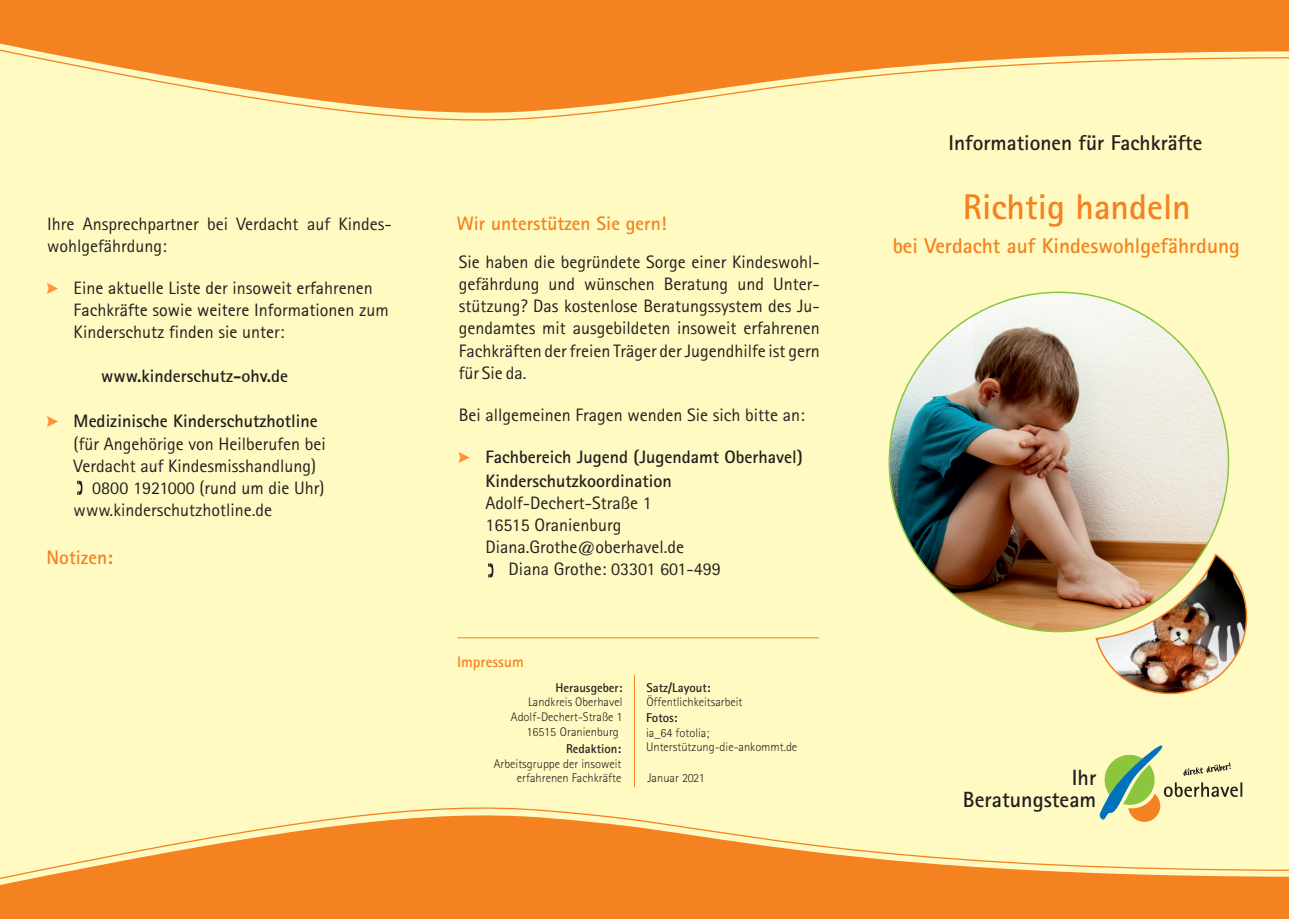
<style>
.page{position:relative;width:1289px;height:919px;background:#fff}
.page>*{position:absolute;margin:0;border:0;box-sizing:border-box;transform-origin:0 0}
.t1{font:700 35.7px "Rotis Sans Serif";color:#f58220}
.t2{font:700 22.05px/21.9px "Rotis Sans Serif";color:#231f20;text-align:right}
.t3{font:700 21.45px "Rotis Sans Serif";color:#f58220}
.t4{font:700 21.45px "Rotis Sans Serif";color:#231f20}
.t5{font:700 19.5px "Rotis Sans Serif";color:#f58220}
.t6{font:18px/22px "Rotis Sans Serif";color:#231f20}
.t7{font:18px/22px "Rotis Sans Serif 55";color:#231f20}
.t8{font:700 18px/23.2px "Rotis Sans Serif";color:#231f20}
.t9{font:18px "Rotis Sans Serif Bold 65";color:#231f20}
.t10{font:700 15.45px "Rotis Sans Serif";color:#f58220}
.t11{font:700 12.75px "Rotis Sans Serif";color:#231f20}
.t12{font:300 12.45px/14.9px "Rotis Sans Serif";color:#231f20;text-align:right}
</style>
<div class="page">
<div style="left:0;top:0;width:1288px;height:917px;background:#fffac1"></div>
<div style="left:0;top:0;width:1288px;height:47px;background:#f58220"></div>
<div style="left:0;top:881px;width:1288px;height:37px;background:#f58220"></div>
<svg style="left:1104px;top:745px;width:138px;height:56px"></svg>
<img style="left:889px;top:292px;width:339px;height:339px;border-radius:50%">
<hr style="left:457px;top:637px;width:362px;height:1px;background:#f58220">
<svg style="left:0;top:47px;width:1288px;height:74px"></svg>
<svg style="left:0;top:801px;width:1288px;height:80px"></svg>
<img style="left:1094px;top:552px;width:154px;height:143px">
<svg style="left:77px;top:480px;width:5px;height:15px"></svg>
<svg style="left:488px;top:563px;width:5px;height:14px"></svg>
<hr style="left:634px;top:675px;width:1px;height:112px;background:#f58220">
<p class="t6" style="left:47px;top:214px;width:346px">Ihre Ansprechpartner bei Verdacht auf Kindes&shy;wohlgefährdung:</p>
<p class="t5" style="left:457px;top:216px;width:211px">Wir unterstützen Sie gern!</p>
<p class="t6" style="left:459px;top:252px;width:362px;text-align:justify">Sie haben die begründete Sorge einer Kindeswohl&shy;gefährdung und wünschen Beratung und Unter&shy;stützung? Das kostenlose Beratungssystem des Ju&shy;gendamtes mit ausgebildeten insoweit erfahrenen Fachkräften der freien Träger der Jugendhilfe ist gern für Sie da.</p>
<p class="t7" style="left:74px;top:278px;width:316px">Eine aktuelle Liste der insoweit erfahrenen<br>Fachkräfte sowie weitere Informationen zum<br>Kinderschutz finden sie unter:</p>
<p class="t9" style="left:101px;top:368px;width:188px">www.kinderschutz-ohv.de</p>
<p class="t8" style="left:74px;top:411px;width:245px">Medizinische Kinderschutzhotline</p>
<p class="t6" style="left:74px;top:434px;width:253px">(für Angehörige von Heilberufen bei</p>
<p class="t6" style="left:74px;top:456px;width:244px">Verdacht auf Kindesmisshandlung)</p>
<p class="t6" style="left:92px;top:478px;width:233px">0800 1921000 (rund um die Uhr)</p>
<p class="t6" style="left:74px;top:500px;width:200px">www.kinderschutzhotline.de</p>
<p class="t6" style="left:459px;top:405px;width:347px">Bei allgemeinen Fragen wenden Sie sich bitte an:</p>
<p class="t8" style="left:485px;top:447px;width:319px">Fachbereich Jugend (Jugendamt Oberhavel)<br>Kinderschutzkoordination</p>
<p class="t6" style="left:485px;top:493px;width:168px">Adolf-Dechert-Straße 1</p>
<p class="t6" style="left:485px;top:515px;width:137px">16515 Oranienburg</p>
<p class="t6" style="left:485px;top:537px;width:200px">Diana.Grothe@oberhavel.de</p>
<p class="t6" style="left:508px;top:559px;width:213px">Diana Grothe: 03301 601-499</p>
<p class="t5" style="left:47px;top:550px;width:68px">Notizen:</p>
<p class="t10" style="left:457px;top:655px;width:68px">Impressum</p>
<p class="t11" style="left:555px;top:682px;width:69px">Herausgeber:</p>
<p class="t12" style="left:511px;top:695px;width:113px">Landkreis Oberhavel<br>Adolf-Dechert-Straße 1<br>16515 Oranienburg</p>
<p class="t11" style="left:566px;top:743px;width:57px">Redaktion:</p>
<p class="t12" style="left:494px;top:757px;width:129px;line-height:14.2px">Arbeitsgruppe der insoweit erfahrenen Fachkräfte</p>
<p class="t11" style="left:646px;top:682px;width:66px">Satz/Layout:</p>
<p class="t12" style="left:646px;top:695px;width:98px">Öffentlichkeitsarbeit</p>
<p class="t11" style="left:646px;top:712px;width:33px">Fotos:</p>
<p class="t12" style="left:646px;top:726px;width:153px;line-height:14.2px;text-align:left">ia_64 fotolia;<br>Unterstützung-die-ankommt.de</p>
<p class="t12" style="left:647px;top:770px;width:59px">Januar 2021</p>
<p class="t4" style="left:948px;top:134px;width:255px">Informationen für Fachkräfte</p>
<h1 class="t1" style="left:962px;top:192px;width:229px">Richtig handeln</h1>
<p class="t3" style="left:892px;top:237px;width:349px">bei Verdacht auf Kindeswohlgefährdung</p>
<p class="t2" style="left:962px;top:769px;width:135px">Ihr<br>Beratungsteam</p>
</div>
